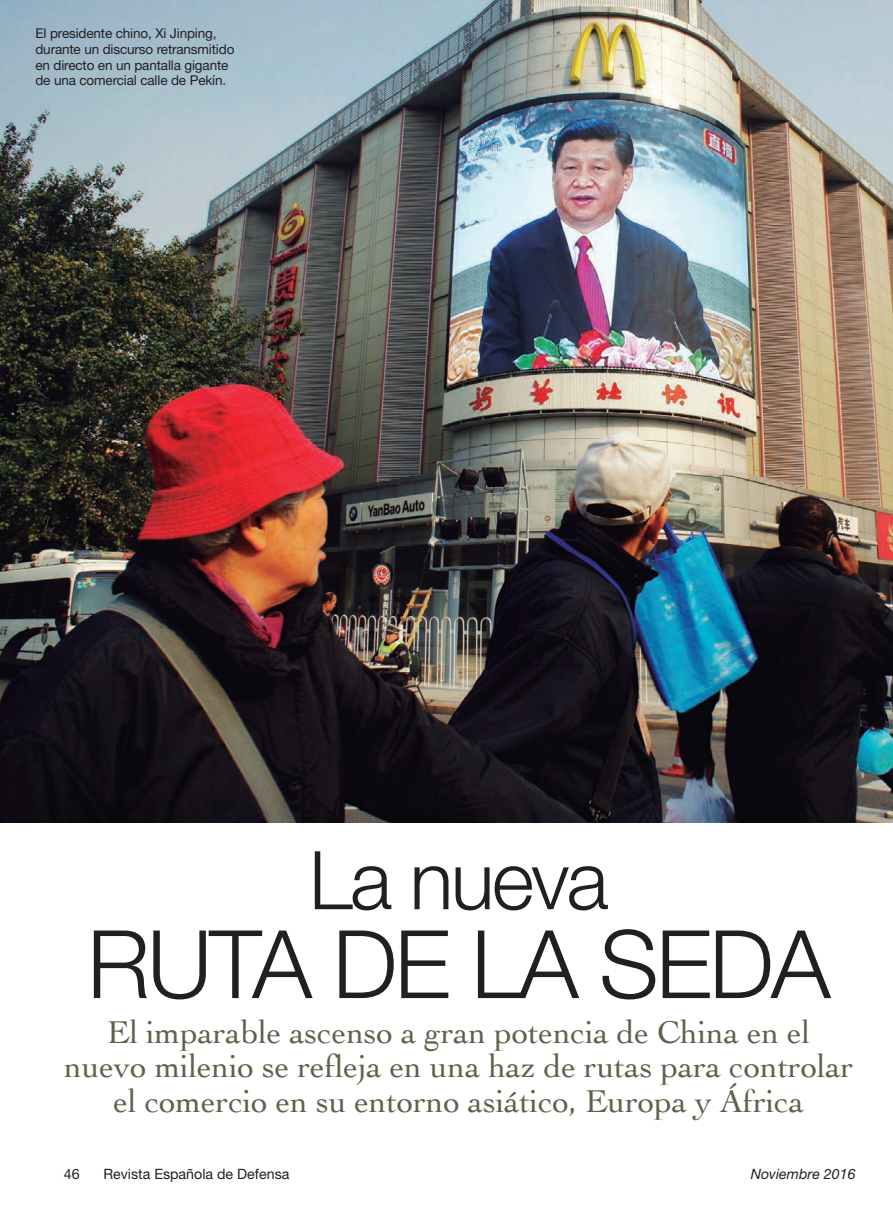
<style>
.page{position:relative;width:893px;height:1217px;background:#fff}
.page>*{position:absolute;margin:0;border:0;box-sizing:border-box;transform-origin:0 0}
.t1{font:300 94.5px "Helvetica Neue";letter-spacing:-.03em;color:#231f20}
.t2{font:300 81px "Helvetica Neue";color:#231f20}
.t3{font:33px/34.5px "Cochin";letter-spacing:-.005em;color:#60614b;text-align:center}
.t4{font:14.25px "Helvetica Neue";color:#231f20}
.t5{font:italic 14.25px "Helvetica Neue";color:#231f20}
.t6{font:13.5px/15.8px "Helvetica Neue";letter-spacing:-.01em;color:#231f20}
</style>
<div class="page">
<img style="left:0;top:0;width:893px;height:821px">
<p class="t6" style="left:35px;top:25px;width:200px">El presidente chino, Xi Jinping, durante un discurso retransmitido en directo en un pantalla gigante de una comercial calle de Pekín.</p>
<h2 class="t2" style="left:309px;top:830px;width:301px">LA NUEVA</h2>
<h1 class="t1" style="left:87px;top:906px;width:745px">RUTA DE LA SEDA</h1>
<p class="t3" style="left:64px;top:1013px;width:791px">El imparable ascenso a gran potencia de China en el nuevo milenio se refleja en una haz de rutas para controlar el comercio en su entorno asiático, Europa y África</p>
<p class="t4" style="left:64px;top:1164px;width:17px">46</p>
<p class="t4" style="left:103px;top:1164px;width:188px">Revista Española de Defensa</p>
<p class="t5" style="left:751px;top:1164px;width:106px">Noviembre 2016</p>
</div>
